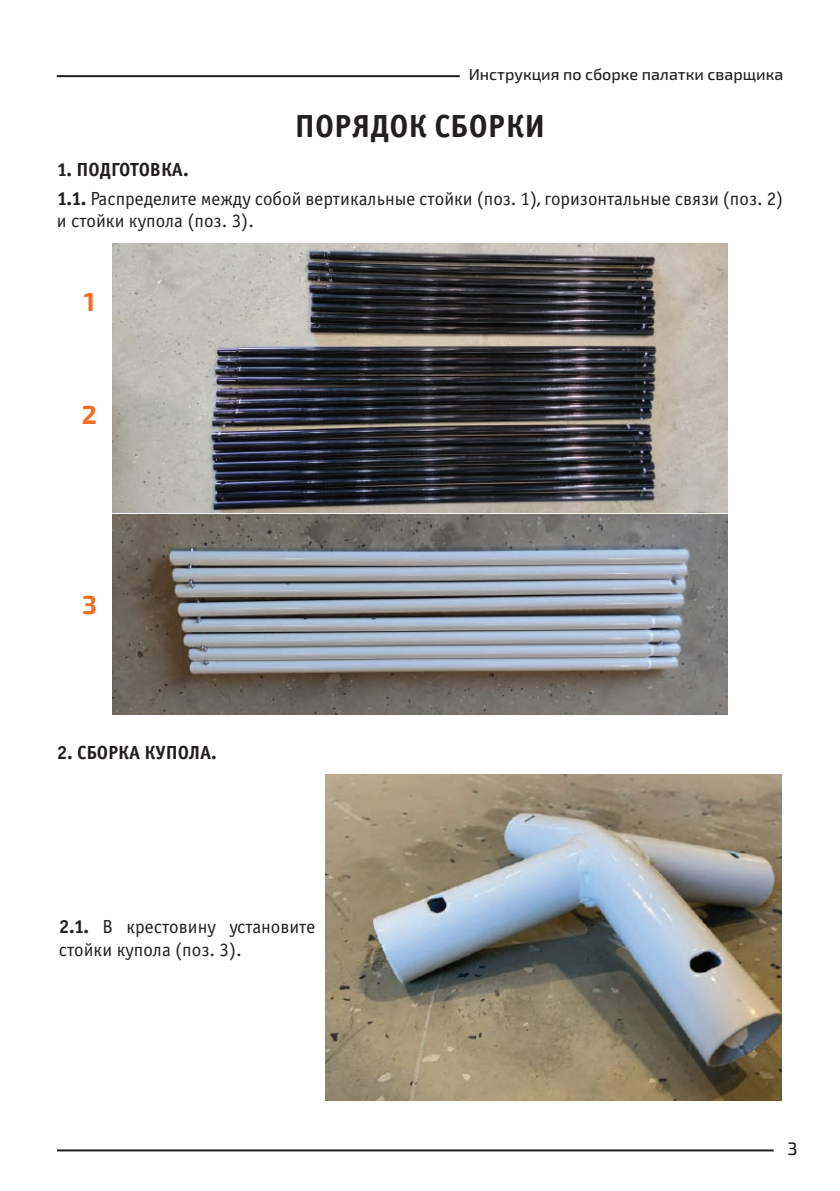
<style>
.page{position:relative;width:840px;height:1191px;background:#fff}
.page>*{position:absolute;margin:0;border:0;box-sizing:border-box;transform-origin:0 0}
.t1{font:700 32px "Officina Sans C";color:#231f20}
.t2{font:700 26px "Exo 2";color:#f36e21}
.t3{font:19px/22.8px "Officina Sans Book C";color:#231f20}
.t4{font:19px "Officina Sans Bold C";color:#231f20}
.t5{font:500 18px "Exo 2";color:#231f20}
.t6{font:500 16px "Exo 2";color:#231f20}
.s1{font-family:"Officina Sans Bold C"}
</style>
<div class="page">
<hr style="left:57px;top:1149px;width:716px;height:2px;background:#231f20">
<hr style="left:57px;top:75px;width:402px;height:2px;background:#231f20">
<img style="left:112px;top:243px;width:615px;height:269px">
<img style="left:112px;top:514px;width:615px;height:200px">
<img style="left:325px;top:774px;width:455px;height:326px">
<p class="t6" style="left:468px;top:63px;width:316px">Инструкция по сборке палатки сварщика</p>
<h1 class="t1" style="left:295px;top:108px;width:251px">ПОРЯДОК СБОРКИ</h1>
<p class="t4" style="left:57px;top:159px;width:133px">1. ПОДГОТОВКА.</p>
<p class="t3" style="left:57px;top:187px;width:727px"><span class="s1">1.1.</span> Распределите между собой вертикальные стойки (поз. 1), горизонтальные связи (поз. 2) и стойки купола (поз. 3).</p>
<h2 class="t2" style="left:84px;top:284px;width:13px">1</h2>
<h2 class="t2" style="left:82px;top:397px;width:17px">2</h2>
<h2 class="t2" style="left:82px;top:587px;width:16px">3</h2>
<p class="t4" style="left:57px;top:741px;width:161px">2. СБОРКА КУПОЛА.</p>
<p class="t3" style="left:59px;top:915px;width:258px"><span class="s1">2.1.</span> В крестовину установите стойки купола (поз. 3).</p>
<p class="t5" style="left:787px;top:1136px;width:12px">3</p>
</div>
